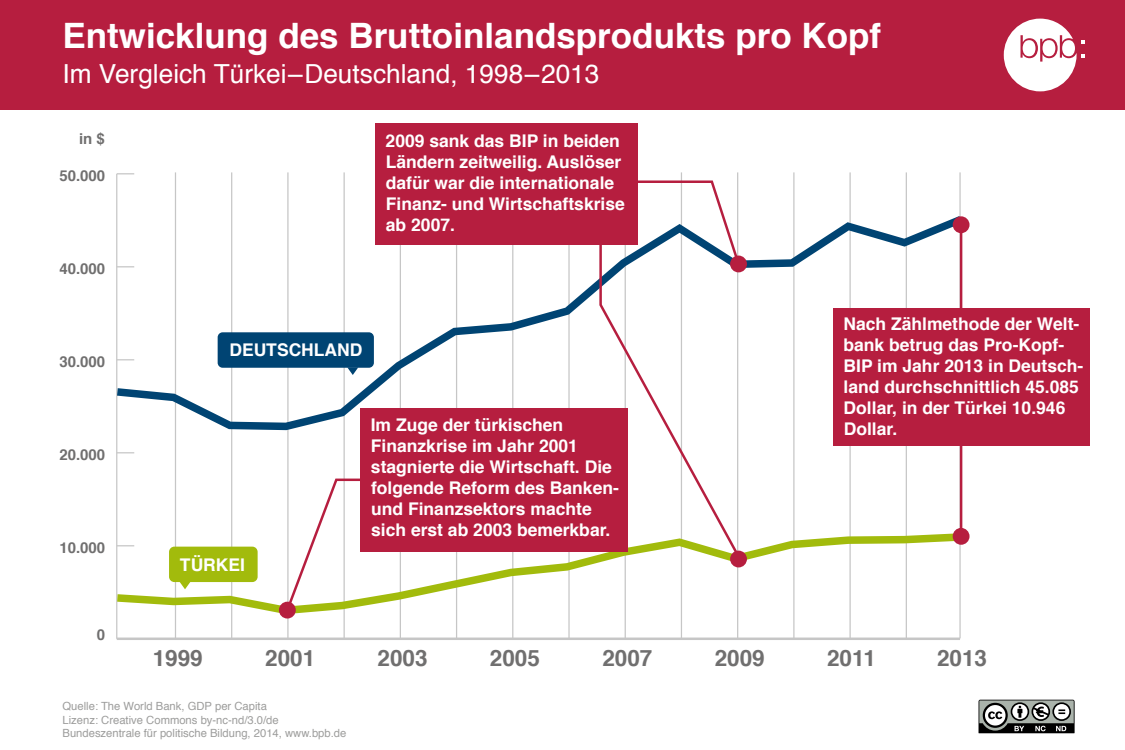
<style>
.page{position:relative;width:1125px;height:750px;background:#fff}
.page>*{position:absolute;margin:0;border:0;box-sizing:border-box;transform-origin:0 0}
.t1{font:700 35px "Helvetica";color:#fff}
.t2{font:26.25px "Helvetica";color:#fff}
.t3{font:700 22.5px "Helvetica";color:#706f6f}
.t4{font:700 17.5px/21px "Helvetica";color:#fff}
.t5{font:700 15px "Helvetica";color:#706f6f}
.t6{font:11.25px/13.5px "Helvetica";color:#9d9d9c}
</style>
<div class="page">
<div style="left:0;top:0;width:1125px;height:110px;background:#b61e3f"></div>
<svg style="left:1004px;top:19px;width:81px;height:72px"></svg>
<svg style="left:979px;top:700px;width:96px;height:33px"></svg>
<hr style="left:117px;top:638px;width:843px;height:2px;background:#c6c6c6">
<hr style="left:175px;top:172px;width:1px;height:466px;background:#c6c6c6">
<hr style="left:231px;top:172px;width:1px;height:466px;background:#c6c6c6">
<hr style="left:287px;top:172px;width:2px;height:466px;background:#c6c6c6">
<hr style="left:344px;top:172px;width:1px;height:466px;background:#c6c6c6">
<hr style="left:400px;top:172px;width:1px;height:466px;background:#c6c6c6">
<hr style="left:456px;top:172px;width:1px;height:466px;background:#c6c6c6">
<hr style="left:512px;top:172px;width:1px;height:466px;background:#c6c6c6">
<hr style="left:568px;top:172px;width:2px;height:466px;background:#c6c6c6">
<hr style="left:625px;top:172px;width:1px;height:466px;background:#c6c6c6">
<hr style="left:681px;top:172px;width:1px;height:466px;background:#c6c6c6">
<hr style="left:737px;top:172px;width:1px;height:466px;background:#c6c6c6">
<hr style="left:793px;top:172px;width:2px;height:466px;background:#c6c6c6">
<hr style="left:849px;top:172px;width:2px;height:466px;background:#c6c6c6">
<hr style="left:906px;top:172px;width:1px;height:466px;background:#c6c6c6">
<hr style="left:959px;top:172px;width:2px;height:466px;background:#c6c6c6">
<hr style="left:116px;top:174px;width:1px;height:465px;background:#c6c6c6">
<svg style="left:117px;top:452px;width:17px;height:1px"></svg>
<svg style="left:117px;top:173px;width:17px;height:1px"></svg>
<svg style="left:117px;top:216px;width:843px;height:214px"></svg>
<svg style="left:117px;top:533px;width:844px;height:81px"></svg>
<div style="left:279px;top:602px;width:17px;height:17px;background:#b61e3f;border-radius:50%"></div>
<svg style="left:284px;top:477px;width:153px;height:136px"></svg>
<div style="left:360px;top:408px;width:268px;height:144px;background:#b61e3f"></div>
<div style="left:730px;top:256px;width:17px;height:16px;background:#b61e3f;border-radius:50%"></div>
<div style="left:730px;top:551px;width:17px;height:16px;background:#b61e3f;border-radius:50%"></div>
<svg style="left:510px;top:179px;width:233px;height:92px"></svg>
<div style="left:953px;top:216px;width:17px;height:17px;background:#b61e3f;border-radius:50%"></div>
<div style="left:953px;top:528px;width:17px;height:17px;background:#b61e3f;border-radius:50%"></div>
<hr style="left:960px;top:228px;width:2px;height:308px;background:#b61e3f">
<svg style="left:598px;top:237px;width:145px;height:325px"></svg>
<div style="left:375px;top:123px;width:263px;height:122px;background:#b61e3f"></div>
<div style="left:833px;top:308px;width:256px;height:137px;background:#b61e3f"></div>
<svg style="left:347px;top:368px;width:11px;height:7px"></svg>
<div style="left:218px;top:332px;width:156px;height:36px;background:#004473;border-radius:5px"></div>
<div style="left:169px;top:547px;width:89px;height:35px;background:#a2bb0c;border-radius:5px"></div>
<svg style="left:180px;top:582px;width:11px;height:7px"></svg>
<h1 class="t1" style="left:62px;top:7px;width:820px">Entwicklung des Bruttoinlandsprodukts pro Kopf</h1>
<h2 class="t2" style="left:62px;top:53px;width:538px">Im Vergleich Türkei–Deutschland, 1998–2013</h2>
<p class="t5" style="left:79px;top:126px;width:27px">in $</p>
<p class="t5" style="left:59px;top:163px;width:47px">50.000</p>
<p class="t5" style="left:59px;top:256px;width:47px">40.000</p>
<p class="t5" style="left:59px;top:349px;width:47px">30.000</p>
<p class="t5" style="left:59px;top:442px;width:47px">20.000</p>
<p class="t5" style="left:59px;top:535px;width:47px">10.000</p>
<p class="t5" style="left:97px;top:622px;width:10px">0</p>
<p class="t4" style="left:386px;top:130px;width:241px">2009 sank das BIP in beiden<br>Ländern zeitweilig. Auslöser dafür war die internationale<br>Finanz- und Wirtschaftskrise ab 2007.</p>
<p class="t4" style="left:229px;top:340px;width:135px">DEUTSCHLAND</p>
<p class="t4" style="left:180px;top:554px;width:67px">TÜRKEI</p>
<p class="t4" style="left:371px;top:415px;width:250px">Im Zuge der türkischen<br>Finanzkrise im Jahr 2001 stagnierte die Wirtschaft. Die folgende Reform des Banken&shy;und Finanzsektors machte sich erst ab 2003 bemerkbar.</p>
<p class="t4" style="left:843px;top:314px;width:242px">Nach Zählmethode der Welt&shy;bank betrug das Pro-Kopf-<br>BIP im Jahr 2013 in Deutsch&shy;land durchschnittlich 45.085<br>Dollar, in der Türkei 10.946<br>Dollar.</p>
<p class="t3" style="left:153px;top:640px;width:52px">1999</p>
<p class="t3" style="left:265px;top:640px;width:52px">2001</p>
<p class="t3" style="left:378px;top:640px;width:52px">2003</p>
<p class="t3" style="left:490px;top:640px;width:52px">2005</p>
<p class="t3" style="left:602px;top:640px;width:52px">2007</p>
<p class="t3" style="left:715px;top:640px;width:52px">2009</p>
<p class="t3" style="left:827px;top:640px;width:50px">2011</p>
<p class="t3" style="left:937px;top:640px;width:52px">2013</p>
<p class="t6" style="left:62px;top:700px;width:285px">Quelle: The World Bank, GDP per Capita<br>Lizenz: Creative Commons by-nc-nd/3.0/de<br>Bundeszentrale für politische Bildung, 2014, www.bpb.de</p>
</div>
